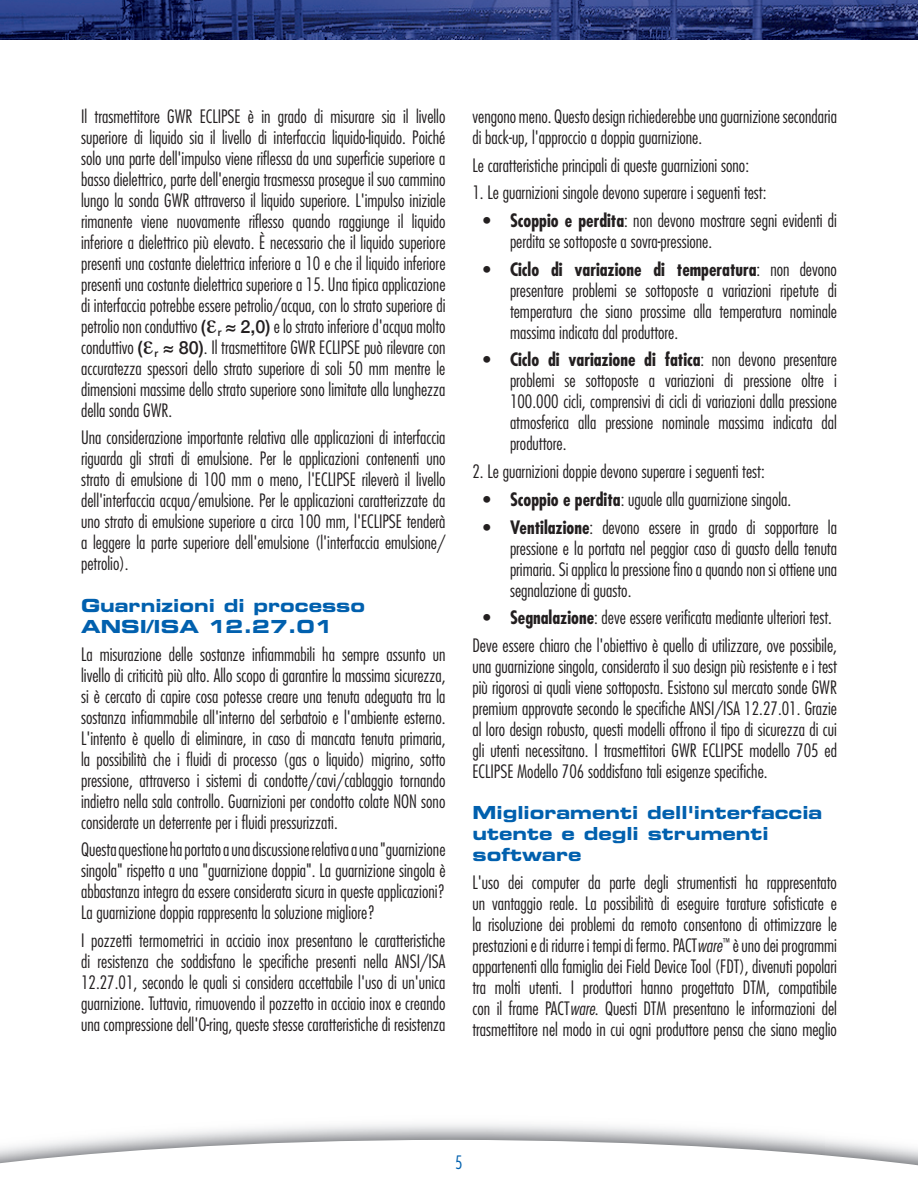
<style>
.page{position:relative;width:918px;height:1188px;background:#fff}
.page>*{position:absolute;margin:0;border:0;box-sizing:border-box;transform-origin:0 0}
.t1{font:300 condensed 18px/21px "Futura";color:#231f20;text-align:justify}
.t2{font:18px/21px "Eurostile Bold Extended Two";color:#0160ae}
.t3{font:300 condensed 18px "Futura";color:#0160ae}
.s1{font-family:"Helvetica Neue";font-weight:500;font-stretch:normal}
.s2{font-weight:700}
.s3{font-style:italic}
</style>
<div class="page">
<svg style="left:0;top:1140px;width:918px;height:26px"></svg>
<img style="left:0;top:0;width:918px;height:40px">
<p class="t1" style="left:81px;top:105px;width:366px">Il trasmettitore GWR ECLIPSE è in grado di misurare sia il livello superiore di liquido sia il livello di interfaccia liquido-liquido. Poiché solo una parte dell'impulso viene riflessa da una superficie superiore a basso dielettrico, parte dell'energia trasmessa prosegue il suo cammino lungo la sonda GWR attraverso il liquido superiore. L'impulso iniziale rimanente viene nuovamente riflesso quando raggiunge il liquido inferiore a dielettrico più elevato. È necessario che il liquido superiore presenti una costante dielettrica inferiore a 10 e che il liquido inferiore presenti una costante dielettrica superiore a 15. Una tipica applicazione di interfaccia potrebbe essere petrolio/acqua, con lo strato superiore di petrolio non conduttivo <span class="s1">(</span> <sub>r</sub> <span class="s1">≈ 2,0)</span> e lo strato inferiore d'acqua molto conduttivo <span class="s1">(</span> <sub>r</sub> <span class="s1">≈ 80)</span>. Il trasmettitore GWR ECLIPSE può rilevare con accuratezza spessori dello strato superiore di soli 50 mm mentre le dimensioni massime dello strato superiore sono limitate alla lunghezza della sonda GWR.</p>
<p class="t1" style="left:81px;top:427px;width:366px">Una considerazione importante relativa alle applicazioni di interfaccia riguarda gli strati di emulsione. Per le applicazioni contenenti uno strato di emulsione di 100 mm o meno, l'ECLIPSE rileverà il livello dell'interfaccia acqua/emulsione. Per le applicazioni caratterizzate da uno strato di emulsione superiore a circa 100 mm, l'ECLIPSE tenderà a leggere la parte superiore dell'emulsione (l'interfaccia emulsione/ petrolio).</p>
<p class="t2" style="left:81px;top:594px;width:286px">Guarnizioni di processo<br>ANSI/ISA 12.27.01</p>
<p class="t1" style="left:81px;top:643px;width:366px">La misurazione delle sostanze infiammabili ha sempre assunto un livello di criticità più alto. Allo scopo di garantire la massima sicurezza, si è cercato di capire cosa potesse creare una tenuta adeguata tra la sostanza infiammabile all'interno del serbatoio e l'ambiente esterno.<br>L'intento è quello di eliminare, in caso di mancata tenuta primaria, la possibilità che i fluidi di processo (gas o liquido) migrino, sotto pressione, attraverso i sistemi di condotte/cavi/cablaggio tornando indietro nella sala controllo. Guarnizioni per condotto colate NON sono considerate un deterrente per i fluidi pressurizzati.</p>
<p class="t1" style="left:81px;top:839px;width:366px">Questa questione ha portato a una discussione relativa a una "guarnizione singola" rispetto a una "guarnizione doppia". La guarnizione singola è abbastanza integra da essere considerata sicura in queste applicazioni?<br>La guarnizione doppia rappresenta la soluzione migliore?</p>
<p class="t1" style="left:81px;top:930px;width:366px">I pozzetti termometrici in acciaio inox presentano le caratteristiche di resistenza che soddisfano le specifiche presenti nella ANSI/ISA 12.27.01, secondo le quali si considera accettabile l'uso di un'unica guarnizione. Tuttavia, rimuovendo il pozzetto in acciaio inox e creando una compressione dell'O-ring, queste stesse caratteristiche di resistenza</p>
<p class="t1" style="left:472px;top:105px;width:366px">vengono meno. Questo design richiederebbe una guarnizione secondaria di back-up, l'approccio a doppia guarnizione.</p>
<p class="t1" style="left:472px;top:154px;width:278px">Le caratteristiche principali di queste guarnizioni sono:</p>
<p class="t1" style="left:472px;top:182px;width:296px">1. Le guarnizioni singole devono superare i seguenti test:</p>
<p class="t1" style="left:510px;top:210px;width:328px;text-indent:-27px"><span class="s2">• Scoppio e perdita</span>: non devono mostrare segni evidenti di perdita se sottoposte a sovra-pressione.</p>
<p class="t1" style="left:510px;top:258px;width:328px;text-indent:-27px"><span class="s2">• Ciclo di variazione di temperatura</span>: non devono presentare problemi se sottoposte a variazioni ripetute di temperatura che siano prossime alla temperatura nominale massima indicata dal produttore.</p>
<p class="t1" style="left:510px;top:349px;width:329px;text-indent:-27px"><span class="s2">• Ciclo di variazione di fatica</span>: non devono presentare problemi se sottoposte a variazioni di pressione oltre i 100.000 cicli, comprensivi di cicli di variazioni dalla pressione atmosferica alla pressione nominale massima indicata dal produttore.</p>
<p class="t1" style="left:473px;top:461px;width:294px">2. Le guarnizioni doppie devono superare i seguenti test:</p>
<p class="t1" style="left:483px;top:489px;width:310px"><span class="s2">• Scoppio e perdita</span>: uguale alla guarnizione singola.</p>
<p class="t1" style="left:510px;top:516px;width:329px;text-indent:-27px"><span class="s2">• Ventilazione</span>: devono essere in grado di sopportare la pressione e la portata nel peggior caso di guasto della tenuta primaria. Si applica la pressione fino a quando non si ottiene una segnalazione di guasto.</p>
<p class="t1" style="left:483px;top:607px;width:350px"><span class="s2">• Segnalazione</span>: deve essere verificata mediante ulteriori test.</p>
<p class="t1" style="left:472px;top:635px;width:366px">Deve essere chiaro che l'obiettivo è quello di utilizzare, ove possibile, una guarnizione singola, considerato il suo design più resistente e i test più rigorosi ai quali viene sottoposta. Esistono sul mercato sonde GWR premium approvate secondo le specifiche ANSI/ISA 12.27.01. Grazie al loro design robusto, questi modelli offrono il tipo di sicurezza di cui gli utenti necessitano. I trasmettitori GWR ECLIPSE modello 705 ed ECLIPSE Modello 706 soddisfano tali esigenze specifiche.</p>
<p class="t2" style="left:472px;top:802px;width:351px">Miglioramenti dell'interfaccia utente e degli strumenti software</p>
<p class="t1" style="left:472px;top:872px;width:366px">L'uso dei computer da parte degli strumentisti ha rappresentato un vantaggio reale. La possibilità di eseguire tarature sofisticate e la risoluzione dei problemi da remoto consentono di ottimizzare le prestazioni e di ridurre i tempi di fermo. PACT<span class="s3">ware</span><sup>™</sup> è uno dei programmi appartenenti alla famiglia dei Field Device Tool (FDT), divenuti popolari tra molti utenti. I produttori hanno progettato DTM, compatibile con il frame PACT<span class="s3">ware</span>. Questi DTM presentano le informazioni del trasmettitore nel modo in cui ogni produttore pensa che siano meglio</p>
<p class="t3" style="left:455px;top:1151px;width:9px">5</p>
</div>
